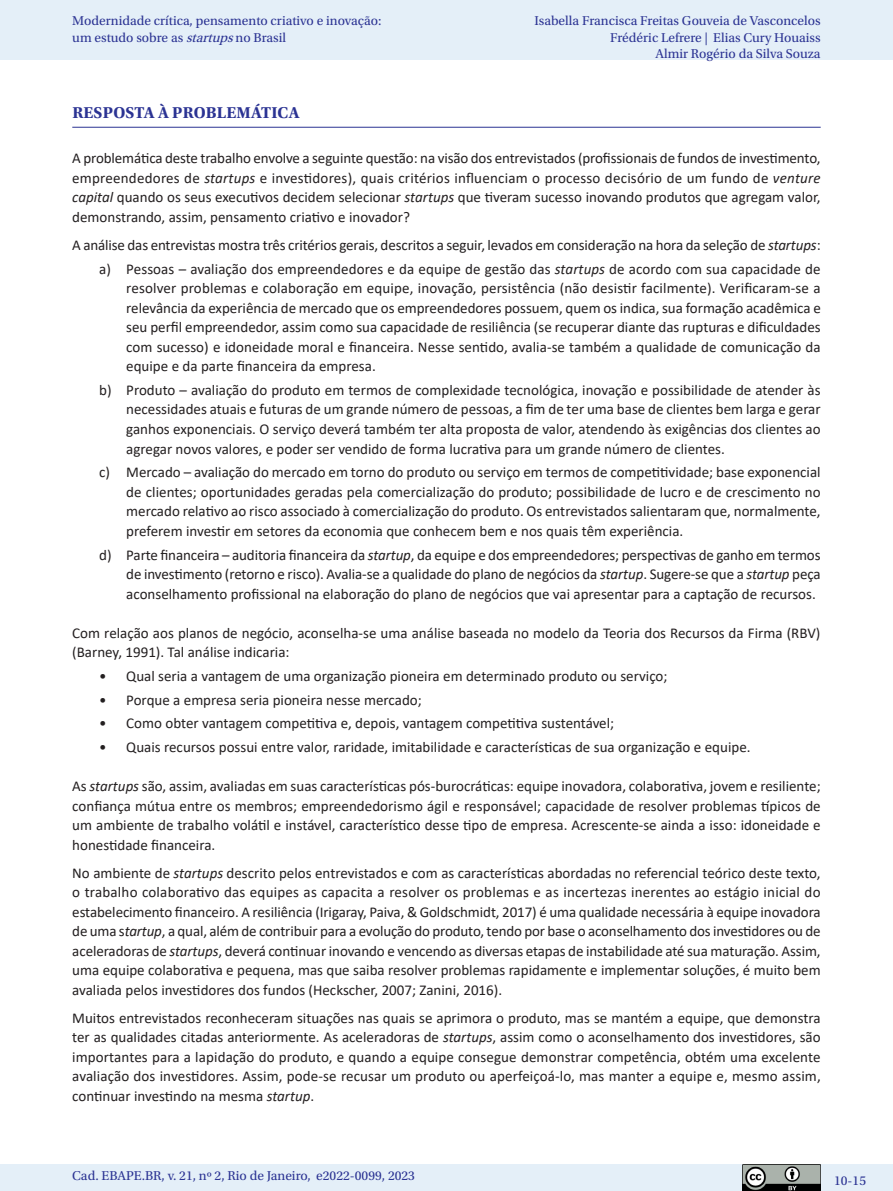
<style>
.page{position:relative;width:893px;height:1191px;background:#fff}
.page>*{position:absolute;margin:0;border:0;box-sizing:border-box;transform-origin:0 0}
._07_1_sub_1{font:700 16.5px "Utopia Std";letter-spacing:.01em;color:#2b3393}
._06_0_texto{font:15px/19.5px "Calibri";color:#231f20;text-align:justify}
.t1{font:13.5px/16.5px "Utopia Std";color:#2b3393}
.s1{font-style:italic}
</style>
<div class="page">
<div style="left:0;top:0;width:893px;height:60px;background:#e4eff8"></div>
<div style="left:0;top:1164px;width:893px;height:27px;background:#e4eff8"></div>
<img style="left:743px;top:1164px;width:78px;height:27px">
<hr style="left:72px;top:127px;width:749px;height:1px;background:#2b3393">
<p class="t1" style="left:72px;top:13px;width:311px">Modernidade crítica, pensamento criativo e inovação: um estudo sobre as <span class="s1">startups</span>no Brasil</p>
<p class="t1" style="left:535px;top:13px;width:288px;text-align:right">Isabella Francisca Freitas Gouveia de Vasconcelos<br>Frédéric Lefrere | Elias Cury Houaiss<br>Almir Rogério da Silva Souza</p>
<p class="_07_1_sub_1" style="left:72px;top:103px;width:229px">RESPOSTA À PROBLEMÁTICA</p>
<p class="_06_0_texto" style="left:72px;top:148px;width:750px">A problemática deste trabalho envolve a seguinte questão: na visão dos entrevistados (profissionais de fundos de investimento, empreendedores de <span class="s1">startups</span> e investidores), quais critérios influenciam o processo decisório de um fundo de <span class="s1">venture capital</span> quando os seus executivos decidem selecionar <span class="s1">startups</span> que tiveram sucesso inovando produtos que agregam valor, demonstrando, assim, pensamento criativo e inovador?</p>
<p class="_06_0_texto" style="left:72px;top:235px;width:750px">A análise das entrevistas mostra três critérios gerais, descritos a seguir, levados em consideração na hora da seleção de <span class="s1">startups</span>:</p>
<p class="_06_0_texto" style="left:126px;top:258px;width:696px;text-indent:-27px">a) Pessoas – avaliação dos empreendedores e da equipe de gestão das <span class="s1">startups</span> de acordo com sua capacidade de resolver problemas e colaboração em equipe, inovação, persistência (não desistir facilmente). Verificaram-se a relevância da experiência de mercado que os empreendedores possuem, quem os indica, sua formação acadêmica e seu perfil empreendedor, assim como sua capacidade de resiliência (se recuperar diante das rupturas e dificuldades com sucesso) e idoneidade moral e financeira. Nesse sentido, avalia-se também a qualidade de comunicação da equipe e da parte financeira da empresa.</p>
<p class="_06_0_texto" style="left:126px;top:380px;width:696px;text-indent:-27px">b) Produto – avaliação do produto em termos de complexidade tecnológica, inovação e possibilidade de atender às necessidades atuais e futuras de um grande número de pessoas, a fim de ter uma base de clientes bem larga e gerar ganhos exponenciais. O serviço deverá também ter alta proposta de valor, atendendo às exigências dos clientes ao agregar novos valores, e poder ser vendido de forma lucrativa para um grande número de clientes.</p>
<p class="_06_0_texto" style="left:126px;top:462px;width:696px;text-indent:-27px">c) Mercado – avaliação do mercado em torno do produto ou serviço em termos de competitividade; base exponencial de clientes; oportunidades geradas pela comercialização do produto; possibilidade de lucro e de crescimento no mercado relativo ao risco associado à comercialização do produto. Os entrevistados salientaram que, normalmente, preferem investir em setores da economia que conhecem bem e nos quais têm experiência.</p>
<p class="_06_0_texto" style="left:126px;top:544px;width:696px;text-indent:-27px">d) Parte financeira – auditoria financeira da <span class="s1">startup</span>, da equipe e dos empreendedores; perspectivas de ganho em termos de investimento (retorno e risco). Avalia-se a qualidade do plano de negócios da <span class="s1">startup</span>. Sugere-se que a <span class="s1">startup</span> peça aconselhamento profissional na elaboração do plano de negócios que vai apresentar para a captação de recursos.</p>
<p class="_06_0_texto" style="left:72px;top:622px;width:750px">Com relação aos planos de negócio, aconselha-se uma análise baseada no modelo da Teoria dos Recursos da Firma (RBV) (Barney, 1991). Tal análise indicaria:</p>
<p class="_06_0_texto" style="left:99px;top:665px;width:570px">• Qual seria a vantagem de uma organização pioneira em determinado produto ou serviço;</p>
<p class="_06_0_texto" style="left:99px;top:689px;width:324px">• Porque a empresa seria pioneira nesse mercado;</p>
<p class="_06_0_texto" style="left:99px;top:713px;width:516px">• Como obter vantagem competitiva e, depois, vantagem competitiva sustentável;</p>
<p class="_06_0_texto" style="left:99px;top:737px;width:653px">• Quais recursos possui entre valor, raridade, imitabilidade e características de sua organização e equipe.</p>
<p class="_06_0_texto" style="left:72px;top:776px;width:750px">As <span class="s1">startups</span> são, assim, avaliadas em suas características pós-burocráticas: equipe inovadora, colaborativa, jovem e resiliente; confiança mútua entre os membros; empreendedorismo ágil e responsável; capacidade de resolver problemas típicos de um ambiente de trabalho volátil e instável, característico desse tipo de empresa. Acrescente-se ainda a isso: idoneidade e honestidade financeira.</p>
<p class="_06_0_texto" style="left:72px;top:862px;width:750px">No ambiente de <span class="s1">startups</span> descrito pelos entrevistados e com as características abordadas no referencial teórico deste texto, o trabalho colaborativo das equipes as capacita a resolver os problemas e as incertezas inerentes ao estágio inicial do estabelecimento financeiro. A resiliência (Irigaray, Paiva, &amp; Goldschmidt, 2017) é uma qualidade necessária à equipe inovadora de uma s<span class="s1">tartup</span>, a qual, além de contribuir para a evolução do produto, tendo por base o aconselhamento dos investidores ou de aceleradoras de <span class="s1">startups</span>, deverá continuar inovando e vencendo as diversas etapas de instabilidade até sua maturação. Assim, uma equipe colaborativa e pequena, mas que saiba resolver problemas rapidamente e implementar soluções, é muito bem avaliada pelos investidores dos fundos (Heckscher, 2007; Zanini, 2016).</p>
<p class="_06_0_texto" style="left:72px;top:1007px;width:750px">Muitos entrevistados reconheceram situações nas quais se aprimora o produto, mas se mantém a equipe, que demonstra ter as qualidades citadas anteriormente. As aceleradoras de <span class="s1">startups</span>, assim como o aconselhamento dos investidores, são importantes para a lapidação do produto, e quando a equipe consegue demonstrar competência, obtém uma excelente avaliação dos investidores. Assim, pode-se recusar um produto ou aperfeiçoá-lo, mas manter a equipe e, mesmo assim, continuar investindo na mesma <span class="s1">startup</span>.</p>
<p class="t1" style="left:72px;top:1167px;width:344px">Cad. EBAPE.BR, v. 21, nº 2, Rio de Janeiro, e2022-0099, 2023</p>
<p class="t1" style="left:834px;top:1172px;width:33px">10-15</p>
</div>
